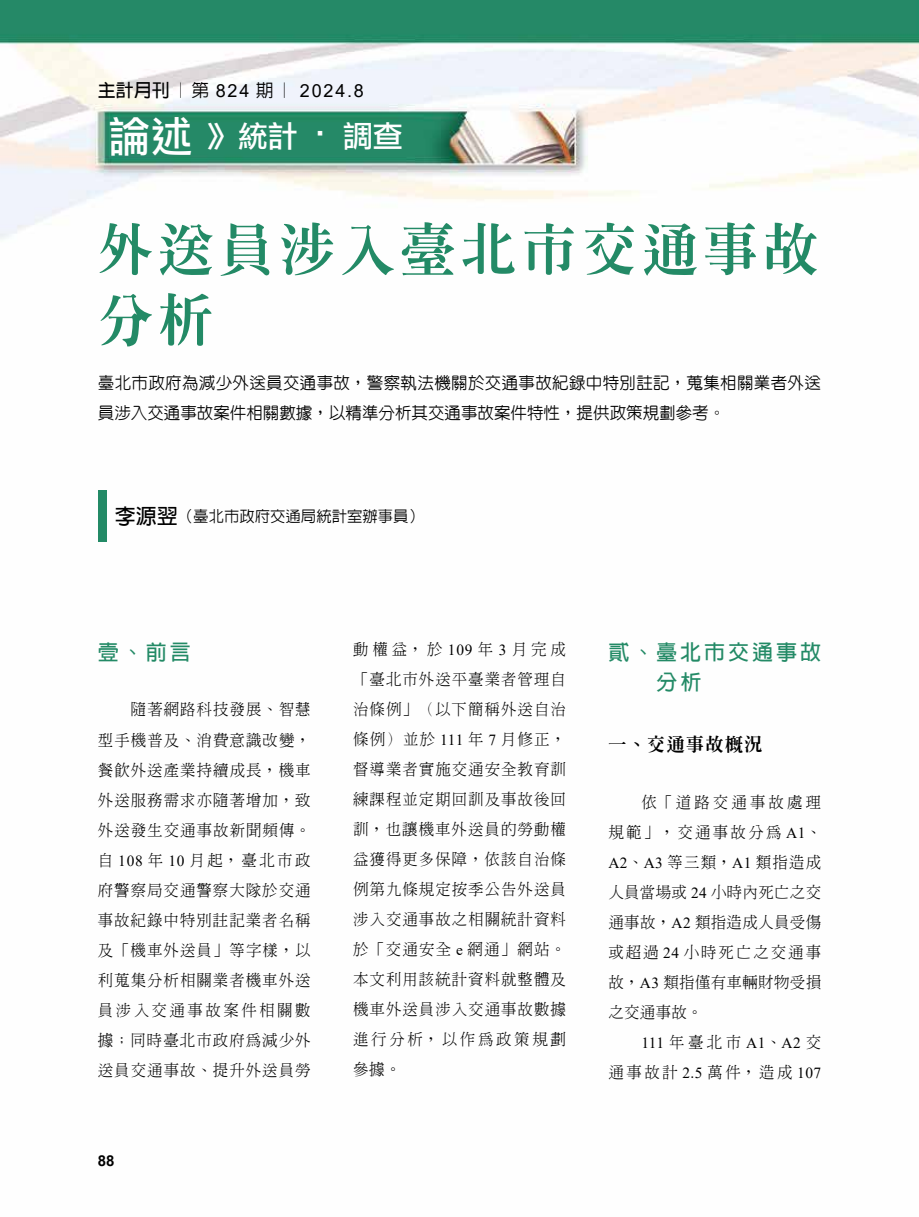
<style>
.page{position:relative;width:919px;height:1217px;background:#fff}
.page>*{position:absolute;margin:0;border:0;box-sizing:border-box;transform-origin:0 0}
.t1{font:800 55.5px/70.5px "Inn Ming";letter-spacing:.09em;color:#238a66}
.t2{font:30px "DF Li Hei Md WIN BF";color:#fff}
.t3{font:700 21px/30px "Lin Gothic";letter-spacing:.14em;color:#238a66}
.t4{font:18px "Arial";letter-spacing:.1em;color:#000}
.t5{font:800 18px "Inn Ming";letter-spacing:.08em;color:#000}
.t6{font:500 16.5px/30px "Yen Round";letter-spacing:.02em;color:#000}
.t7{font:300 15.3px/30px "Inn Ming";letter-spacing:.07em;color:#000;text-align:justify}
.t8{font:500 15.3px "Lin Gothic";color:#000}
.t9{font:15.3px "Times New Roman";letter-spacing:.005em;color:#000}
.t10{font:700 15px "Arial";color:#000}
.s1{font-family:"Lin Gothic";font-weight:700}
.s2{font-family:"Lin Gothic";font-weight:500}
.s3{font-size:42px}
.s4{font-weight:700;font-size:21px}
.s5{font-family:"Times New Roman";font-weight:400}
.s6{font-family:"Inn Ming";font-weight:300}
</style>
<div class="page">
<img style="left:0;top:0;width:918px;height:542px">
<div style="left:98px;top:490px;width:8px;height:51px;background:#238a66"></div>
<p class="t4" style="left:98px;top:78px;width:267px"><span class="s1">主計月刊</span><span class="s2">︱第</span> 824 <span class="s2">期︱</span> 2024.8</p>
<h2 class="t2" style="left:109px;top:121px;width:296px"><span class="s3">論述</span> 》統計 ‧ 調查</h2>
<h1 class="t1" style="left:98px;top:214px;width:722px">外送員涉入臺北市交通事故分析</h1>
<p class="t6" style="left:98px;top:367px;width:724px">臺北市政府為減少外送員交通事故，警察執法機關於交通事故紀錄中特別註記，蒐集相關業者外送員涉入交通事故案件相關數據，以精準分析其交通事故案件特性，提供政策規劃參考。</p>
<p class="t8" style="left:115px;top:508px;width:310px"><span class="s4">李源翌</span>（臺北市政府交通局統計室辦事員）</p>
<h3 class="t3" style="left:98px;top:637px;width:94px">壹、前言</h3>
<p class="t7" style="left:98px;top:694px;width:214px;text-indent:33px">隨著網路科技發展、智慧型手機普及、消費意識改變，餐飲外送產業持續成長，機車外送服務需求亦隨著增加，致外送發生交通事故新聞頻傳。自 <span class="s5">108</span> 年 <span class="s5">10</span> 月起，臺北市政府警察局交通警察大隊於交通事故紀錄中特別註記業者名稱及「機車外送員」等字樣，以利蒐集分析相關業者機車外送員涉入交通事故案件相關數據；同時臺北市政府為減少外送員交通事故、提升外送員勞</p>
<p class="t10" style="left:98px;top:1149px;width:18px">88</p>
<p class="t7" style="left:353px;top:634px;width:214px">動權益，於<span class="s5">109</span>年<span class="s5">3</span>月完成「臺北市外送平臺業者管理自治條例」（以下簡稱外送自治條例）並於 <span class="s5">111</span> 年 <span class="s5">7</span> 月修正，督導業者實施交通安全教育訓練課程並定期回訓及事故後回訓，也讓機車外送員的勞動權益獲得更多保障，依該自治條例第九條規定按季公告外送員涉入交通事故之相關統計資料於「交通安全 <span class="s5">e</span> 網通」網站。本文利用該統計資料就整體及機車外送員涉入交通事故數據進行分析，以作為政策規劃參據。</p>
<h3 class="t3" style="left:656px;top:637px;width:166px;text-indent:-48px">貳、臺北市交通事故分析</h3>
<p class="t5" style="left:608px;top:735px;width:156px">一、交通事故概況</p>
<p class="t7" style="left:608px;top:786px;width:214px;text-indent:33px">依「道路交通事故處理規範」，交通事故分為 <span class="s5">A1</span>、<span class="s5">A2</span>、<span class="s5">A3</span> 等三類，<span class="s5">A1</span> 類指造成人員當場或 <span class="s5">24</span> 小時內死亡之交通事故，<span class="s5">A2</span> 類指造成人員受傷或超過 <span class="s5">24</span> 小時死亡之交通事故，<span class="s5">A3</span> 類指僅有車輛財物受損之交通事故。</p>
<p class="t9" style="left:641px;top:1031px;width:181px">111 <span class="s6">年臺北市</span> A1<span class="s6">、</span>A2 <span class="s6">交</span></p>
<p class="t7" style="left:608px;top:1056px;width:214px">通事故計 <span class="s5">2.5</span> 萬件，造成 <span class="s5">107</span></p>
</div>
